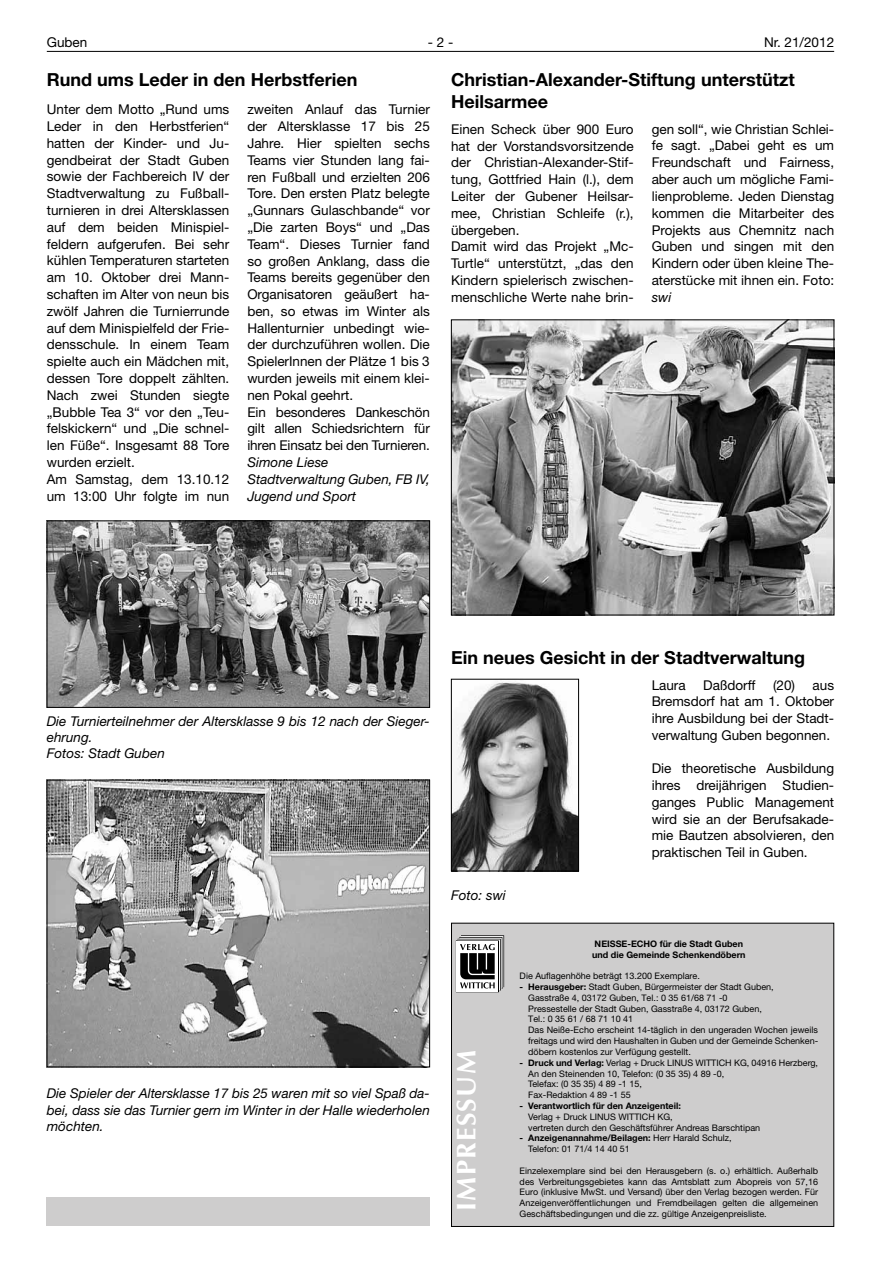
<style>
.page{position:relative;width:881px;height:1263px;background:#fff}
.page>*{position:absolute;margin:0;border:0;box-sizing:border-box;transform-origin:0 0}
.t1{font:700 27px "Optima LT";letter-spacing:.05em;color:#fff}
.t2{font:700 18px/21.6px "Helvetica Neue LT";color:#000}
.t3{font:13.5px/16.8px "Helvetica Neue LT";color:#000}
.t4{font:italic 13.5px/16.2px "Helvetica Neue LT";color:#000}
.t5{font:9px/10.8px "Helvetica Neue LT";color:#000}
.t6{font:700 9px/10.8px "Helvetica Neue LT";color:#000}
.s1{font-weight:700}
</style>
<div class="page">
<hr style="left:47px;top:51px;width:786px;height:1px;background:#000">
<img style="left:49px;top:523px;width:378px;height:183px">
<div style="left:47px;top:521px;width:382px;height:187px;border:1px solid #000"></div>
<img style="left:49px;top:782px;width:378px;height:283px">
<img style="left:453px;top:322px;width:378px;height:291px">
<div style="left:451px;top:320px;width:382px;height:295px;border:1px solid #000"></div>
<img style="left:453px;top:682px;width:123px;height:187px">
<div style="left:451px;top:679px;width:127px;height:192px;border:1px solid #000"></div>
<div style="left:451px;top:923px;width:382px;height:303px;background:#cecdcd"></div>
<div style="left:451px;top:923px;width:382px;height:304px;border:1px solid #000"></div>
<svg style="left:455px;top:935px;width:49px;height:57px;background:#8d8d8d"></svg>
<div style="left:47px;top:1197px;width:382px;height:29px;background:#cecdcd"></div>
<p class="t3" style="left:47px;top:33px;width:42px">Guben</p>
<p class="t3" style="left:427px;top:33px;width:27px">- 2 -</p>
<p class="t3" style="left:763px;top:33px;width:72px">Nr. 21/2012</p>
<h2 class="t2" style="left:47px;top:69px;width:312px">Rund ums Leder in den Herbstferien</h2>
<h2 class="t2" style="left:451px;top:69px;width:345px">Christian-Alexander-Stiftung unterstützt<br>Heilsarmee</h2>
<p class="t3" style="left:47px;top:101px;width:184px">Unter dem Motto „Rund ums<br>Leder in den Herbstferien“ hatten der Kinder- und Ju&shy;gendbeirat der Stadt Guben sowie der Fachbereich IV der<br>Stadtverwaltung zu Fußball&shy;turnieren in drei Altersklassen auf dem beiden Minispiel&shy;feldern aufgerufen. Bei sehr kühlen Temperaturen starteten am 10. Oktober drei Mann&shy;schaften im Alter von neun bis zwölf Jahren die Turnierrunde auf dem Minispielfeld der Frie&shy;densschule. In einem Team spielte auch ein Mädchen mit, dessen Tore doppelt zählten.<br>Nach zwei Stunden siegte „Bubble Tea 3“ vor den „Teu&shy;felskickern“ und „Die schnel&shy;len Füße“. Insgesamt 88 Tore wurden erzielt.<br>Am Samstag, dem 13.10.12 um 13:00 Uhr folgte im nun</p>
<p class="t3" style="left:247px;top:101px;width:184px">zweiten Anlauf das Turnier der Altersklasse 17 bis 25<br>Jahre. Hier spielten sechs<br>Teams vier Stunden lang fai&shy;ren Fußball und erzielten 206<br>Tore. Den ersten Platz belegte „Gunnars Gulaschbande“ vor „Die zarten Boys“ und „Das<br>Team“. Dieses Turnier fand so großen Anklang, dass die<br>Teams bereits gegenüber den<br>Organisatoren geäußert ha&shy;ben, so etwas im Winter als<br>Hallenturnier unbedingt wie&shy;der durchzuführen wollen. Die<br>SpielerInnen der Plätze 1 bis 3 wurden jeweils mit einem klei&shy;nen Pokal geehrt.<br>Ein besonderes Dankeschön gilt allen Schiedsrichtern für ihren Einsatz bei den Turnieren.</p>
<p class="t3" style="left:451px;top:120px;width:184px">Einen Scheck über 900 Euro hat der Vorstandsvorsitzende der Christian-Alexander-Stif&shy;tung, Gottfried Hain (l.), dem<br>Leiter der Gubener Heilsar&shy;mee, Christian Schleife (r.), übergeben.<br>Damit wird das Projekt „Mc-<br>Turtle“ unterstützt, „das den<br>Kindern spielerisch zwischen&shy;menschliche Werte nahe brin-</p>
<p class="t3" style="left:651px;top:120px;width:184px;text-align:justify">gen soll“, wie Christian Schlei&shy;fe sagt. „Dabei geht es um Freundschaft und Fairness, aber auch um mögliche Fami&shy;lienprobleme. Jeden Dienstag kommen die Mitarbeiter des Projekts aus Chemnitz nach Guben und singen mit den Kindern oder üben kleine The&shy;aterstücke mit ihnen ein. Foto:</p>
<p class="t4" style="left:651px;top:289px;width:21px">swi</p>
<p class="t4" style="left:247px;top:454px;width:184px;line-height:16.8px">Simone Liese<br>Stadtverwaltung Guben, FB IV,<br>Jugend und Sport</p>
<p class="t4" style="left:47px;top:712px;width:384px">Die Turnierteilnehmer der Altersklasse 9 bis 12 nach der Sieger&shy;ehrung.<br>Fotos: Stadt Guben</p>
<p class="t4" style="left:47px;top:1085px;width:384px;text-align:justify">Die Spieler der Altersklasse 17 bis 25 waren mit so viel Spaß da&shy;bei, dass sie das Turnier gern im Winter in der Halle wiederholen möchten.</p>
<h2 class="t2" style="left:451px;top:646px;width:355px">Ein neues Gesicht in der Stadtverwaltung</h2>
<p class="t4" style="left:451px;top:887px;width:56px">Foto: swi</p>
<p class="t3" style="left:651px;top:676px;width:36px">Laura</p>
<p class="t3" style="left:703px;top:676px;width:54px">Daßdorff</p>
<p class="t3" style="left:772px;top:676px;width:24px">(20)</p>
<p class="t3" style="left:651px;top:676px;width:184px;text-align:justify;text-indent:161px">aus Bremsdorf hat am 1. Oktober ihre Ausbildung bei der Stadt&shy;verwaltung Guben begonnen.</p>
<p class="t3" style="left:651px;top:760px;width:184px;text-align:justify">Die theoretische Ausbildung ihres dreijährigen Studien&shy;ganges Public Management wird sie an der Berufsakade&shy;mie Bautzen absolvieren, den praktischen Teil in Guben.</p>
<h1 class="t1" style="left:450px;top:1211px;width:162px;rotate:-90deg">IMPRESSUM</h1>
<p class="t6" style="left:592px;top:938px;width:155px">NEISSE-ECHO für die Stadt Guben und die Gemeinde Schenkendöbern</p>
<p class="t5" style="left:519px;top:970px;width:182px">Die Auflagenhöhe beträgt 13.200 Exemplare.</p>
<p class="t5" style="left:528px;top:981px;width:291px;text-indent:-9px"><span class="s1">- Herausgeber:</span> Stadt Guben, Bürgermeister der Stadt Guben,<br>Gasstraße 4, 03172 Guben, Tel.: 0 35 61/68 71 -0<br>Pressestelle der Stadt Guben, Gasstraße 4, 03172 Guben,<br>Tel.: 0 35 61 / 68 71 10 41<br>Das Neiße-Echo erscheint 14-täglich in den ungeraden Wochen jeweils freitags und wird den Haushalten in Guben und der Gemeinde Schenken&shy;döbern kostenlos zur Verfügung gestellt.</p>
<p class="t5" style="left:528px;top:1057px;width:291px;text-indent:-9px"><span class="s1">- Druck und Verlag:</span> Verlag + Druck LINUS WITTICH KG, 04916 Herzberg, An den Steinenden 10, Telefon: (0 35 35) 4 89 -0,<br>Telefax: (0 35 35) 4 89 -1 15,<br>Fax-Redaktion 4 89 -1 55</p>
<p class="t6" style="left:519px;top:1100px;width:163px">- Verantwortlich für den Anzeigenteil:</p>
<p class="t5" style="left:528px;top:1111px;width:233px">Verlag + Druck LINUS WITTICH KG,<br>vertreten durch den Geschäftsführer Andreas Barschtipan</p>
<p class="t5" style="left:528px;top:1132px;width:205px;text-indent:-9px"><span class="s1">- Anzeigenannahme/Beilagen:</span> Herr Harald Schulz,<br>Telefon: 01 71/4 14 40 51</p>
<p class="t5" style="left:519px;top:1165px;width:300px;text-align:justify">Einzelexemplare sind bei den Herausgebern (s. o.) erhältlich. Außerhalb des Verbreitungsgebietes kann das Amtsblatt zum Abopreis von 57,16<br>Euro (inklusive MwSt. und Versand) über den Verlag bezogen werden. Für Anzeigenveröffentlichungen und Fremdbeilagen gelten die allgemeinen Geschäftsbedingungen und die zz. gültige Anzeigenpreisliste.</p>
</div>
